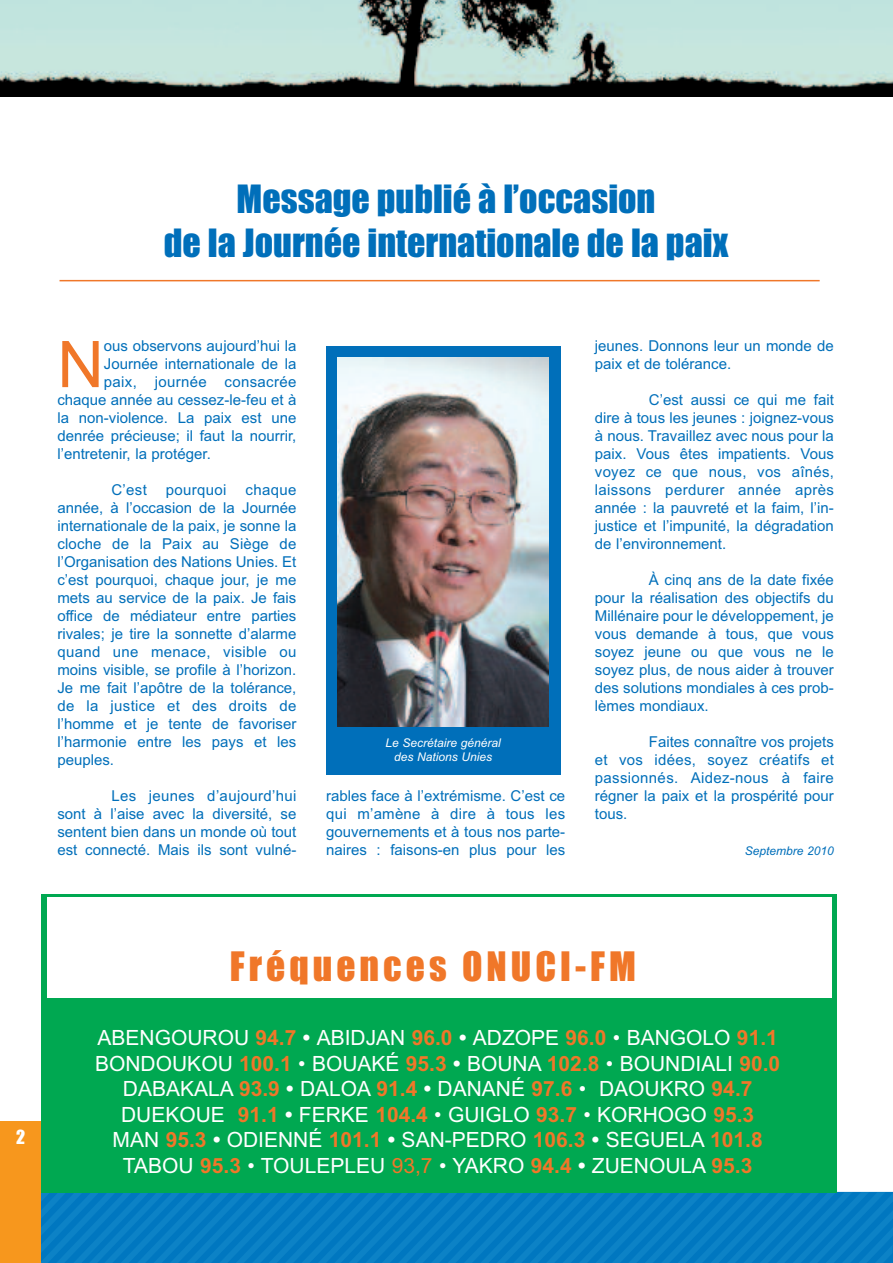
<style>
.page{position:relative;width:893px;height:1263px;background:#fff}
.page>*{position:absolute;margin:0;border:0;box-sizing:border-box;transform-origin:0 0}
.t1{font:64.35px "Arial";color:#f07729}
.t2{font:37.5px "Impact";letter-spacing:.105em;color:#f07729}
.t3{font:36px/43.2px "Impact";color:#006fba;text-align:center}
.t4{font:21px/25.5px "Arial";color:#fff;text-align:center}
.t5{font:18px "Impact";color:#fff}
.t6{font:15px/18px "Arial";color:#006fba;text-align:justify}
.t7{font:15px "Arial";letter-spacing:.02em;color:#006fba}
.t8{font:italic 12px/14.4px "Arial";color:#fff;text-align:center}
.t9{font:italic 12px "Arial";color:#006fba}
.s1{font-weight:700;color:#f07729}
.s2{font-weight:700}
.s3{color:#f07729}
</style>
<div class="page">
<div style="left:40px;top:1192px;width:853px;height:71px;background:#057bc2"></div>
<div style="left:0;top:1121px;width:40px;height:142px;background:#f7971d"></div>
<img style="left:0;top:0;width:893px;height:96px">
<div style="left:326px;top:346px;width:235px;height:429px;background:#006fba"></div>
<img style="left:337px;top:358px;width:211px;height:369px">
<hr style="left:60px;top:280px;width:760px;height:1px;background:#f07729">
<div style="left:41px;top:894px;width:795px;height:299px;background:#00a851"></div>
<div style="left:47px;top:897px;width:784px;height:100px;background:#fff"></div>
<h3 class="t3" style="left:164px;top:179px;width:566px">Message publié à l’occasion<br>de la Journée internationale de la paix</h3>
<h1 class="t1" style="left:57px;top:327px;width:48px">N</h1>
<p class="t6" style="left:104px;top:337px;width:194px">ous observons aujourd’hui la</p>
<p class="t6" style="left:104px;top:355px;width:194px">Journée internationale de la</p>
<p class="t7" style="left:104px;top:373px;width:194px">paix, journée consacrée</p>
<p class="t6" style="left:57px;top:391px;width:240px">chaque année au cessez-le-feu et à</p>
<p class="t6" style="left:57px;top:409px;width:240px">la non-violence. La paix est une</p>
<p class="t6" style="left:57px;top:427px;width:240px">denrée précieuse; il faut la nourrir,</p>
<p class="t6" style="left:57px;top:445px;width:155px">l’entretenir, la protéger.</p>
<p class="t6" style="left:111px;top:481px;width:37px">C’est</p>
<p class="t7" style="left:166px;top:481px;width:62px">pourquoi</p>
<p class="t6" style="left:57px;top:481px;width:240px;text-indent:188px">chaque année, à l’occasion de la Journée internationale de la paix, je sonne la cloche de la Paix au Siège de l’Organisation des Nations Unies. Et c’est pourquoi, chaque jour, je me mets au service de la paix. Je fais office de médiateur entre parties rivales; je tire la sonnette d’alarme quand une menace, visible ou moins visible, se profile à l’horizon.<br>Je me fait l’apôtre de la tolérance, de la justice et des droits de l’homme et je tente de favoriser l’harmonie entre les pays et les peuples.</p>
<p class="t6" style="left:57px;top:787px;width:240px;text-indent:54px">Les jeunes d’aujourd’hui sont à l’aise avec la diversité, se sentent bien dans un monde où tout est connecté. Mais ils sont vulné-</p>
<p class="t6" style="left:326px;top:786px;width:240px">rables face à l’extrémisme. C’est ce qui m’amène à dire à tous les gouvernements et à tous nos parte&shy;naires : faisons-en plus pour les</p>
<p class="t8" style="left:385px;top:735px;width:117px">Le Secrétaire général des Nations Unies</p>
<p class="t6" style="left:595px;top:337px;width:240px">jeunes. Donnons leur un monde de paix et de tolérance.</p>
<p class="t6" style="left:595px;top:391px;width:240px;text-indent:54px">C’est aussi ce qui me fait dire à tous les jeunes : joignez-vous à nous. Travaillez avec nous pour la paix. Vous êtes impatients. Vous voyez ce que nous, vos aînés, laissons perdurer année après année : la pauvreté et la faim, l’in&shy;justice et l’impunité, la dégradation de l’environnement.</p>
<p class="t6" style="left:595px;top:571px;width:240px;text-indent:54px">À cinq ans de la date fixée pour la réalisation des objectifs du Millénaire pour le développement, je vous demande à tous, que vous soyez jeune ou que vous ne le soyez plus, de nous aider à trouver des solutions mondiales à ces prob&shy;lèmes mondiaux.</p>
<p class="t6" style="left:595px;top:733px;width:240px;text-indent:54px">Faites connaître vos projets et vos idées, soyez créatifs et passionnés. Aidez-nous à faire régner la paix et la prospérité pour tous.</p>
<p class="t9" style="left:745px;top:844px;width:91px">Septembre 2010</p>
<p class="t5" style="left:16px;top:1128px;width:11px">2</p>
<h2 class="t2" style="left:230px;top:946px;width:408px">Fréquences ONUCI-FM</h2>
<p class="t4" style="left:95px;top:1025px;width:687px">ABENGOUROU <span class="s1">94.7</span> <span class="s2">•</span> ABIDJAN <span class="s1">96.0</span> <span class="s2">•</span> ADZOPE <span class="s1">96.0</span> • BANGOLO <span class="s1">91.1<br></span>BONDOUKOU <span class="s1">100.1</span> • BOUAKÉ <span class="s1">95.3</span> <span class="s2">•</span> BOUNA <span class="s1">102.8</span> • BOUNDIALI <span class="s1">90.0<br></span>DABAKALA <span class="s1">93.9</span> <span class="s2">•</span> DALOA <span class="s1">91.4</span> <span class="s2">•</span> DANANÉ <span class="s1">97.6</span> • DAOUKRO <span class="s1">94.7<br></span>DUEKOUE <span class="s1">91.1</span> <span class="s2">•</span> FERKE <span class="s1">104.4</span> • GUIGLO <span class="s1">93.7</span> • KORHOGO <span class="s1">95.3<br></span>MAN <span class="s1">95.3</span> <span class="s2">•</span> ODIENNÉ <span class="s1">101.1</span> <span class="s2">•</span> SAN-PEDRO <span class="s1">106.3</span> <span class="s2">•</span> SEGUELA <span class="s1">101.8<br></span>TABOU <span class="s1">95.3</span> • TOULEPLEU <span class="s3">93,7</span> • YAKRO <span class="s1">94.4</span> <span class="s2">•</span> ZUENOULA <span class="s1">95.3</span></p>
</div>
